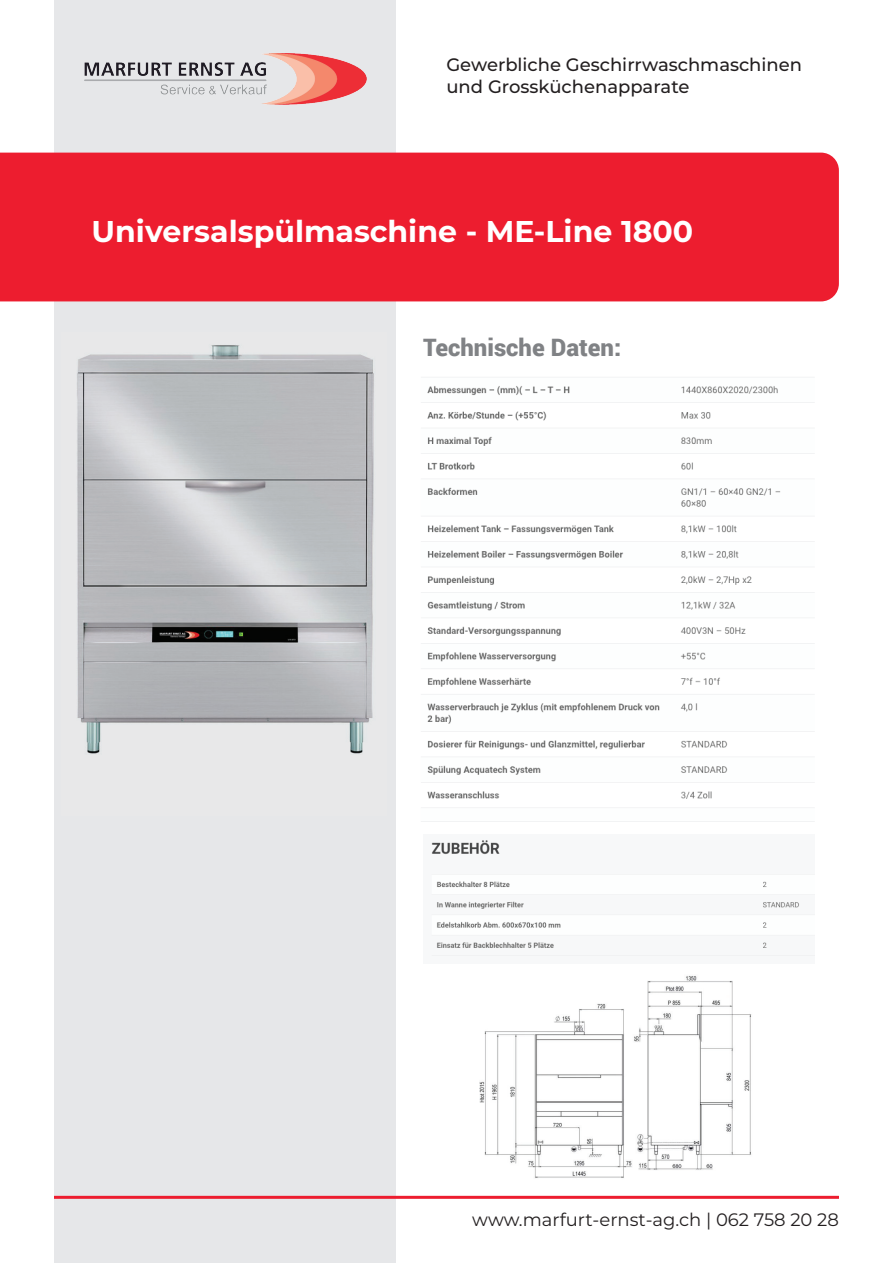
<style>
.page{position:relative;width:893px;height:1263px;background:#fff}
.page>*{position:absolute;margin:0;border:0;box-sizing:border-box;transform-origin:0 0}
.t1{font:700 30px "Montserrat";color:#fff}
.t2{font:900 24px "Roboto";color:#808285}
.t3{font:500 18px/21.6px "Montserrat";color:#231f20}
.t4{font:18px "Montserrat";color:#231f20}
</style>
<div class="page">
<div style="left:54px;top:0;width:341px;height:1263px;background:#e6e7e9"></div>
<div style="left:0;top:153px;width:839px;height:148px;background:#ed1d2f"></div>
<img style="left:85px;top:54px;width:281px;height:50px">
<hr style="left:54px;top:1196px;width:785px;height:3px;background:#ed1d2f">
<img style="left:77px;top:345px;width:297px;height:409px">
<img style="left:421px;top:386px;width:393px;height:436px">
<img style="left:479px;top:975px;width:273px;height:203px">
<img style="left:431px;top:840px;width:384px;height:116px">
<p class="t3" style="left:446px;top:53px;width:357px">Gewerbliche Geschirrwaschmaschinen und Grossküchenapparate</p>
<h1 class="t1" style="left:92px;top:209px;width:603px">Universalspülmaschine - ME-Line 1800</h1>
<h2 class="t2" style="left:423px;top:331px;width:200px">Technische Daten:</h2>
<p class="t4" style="left:472px;top:1207px;width:368px">www.marfurt-ernst-ag.ch | 062 758 20 28</p>
</div>
